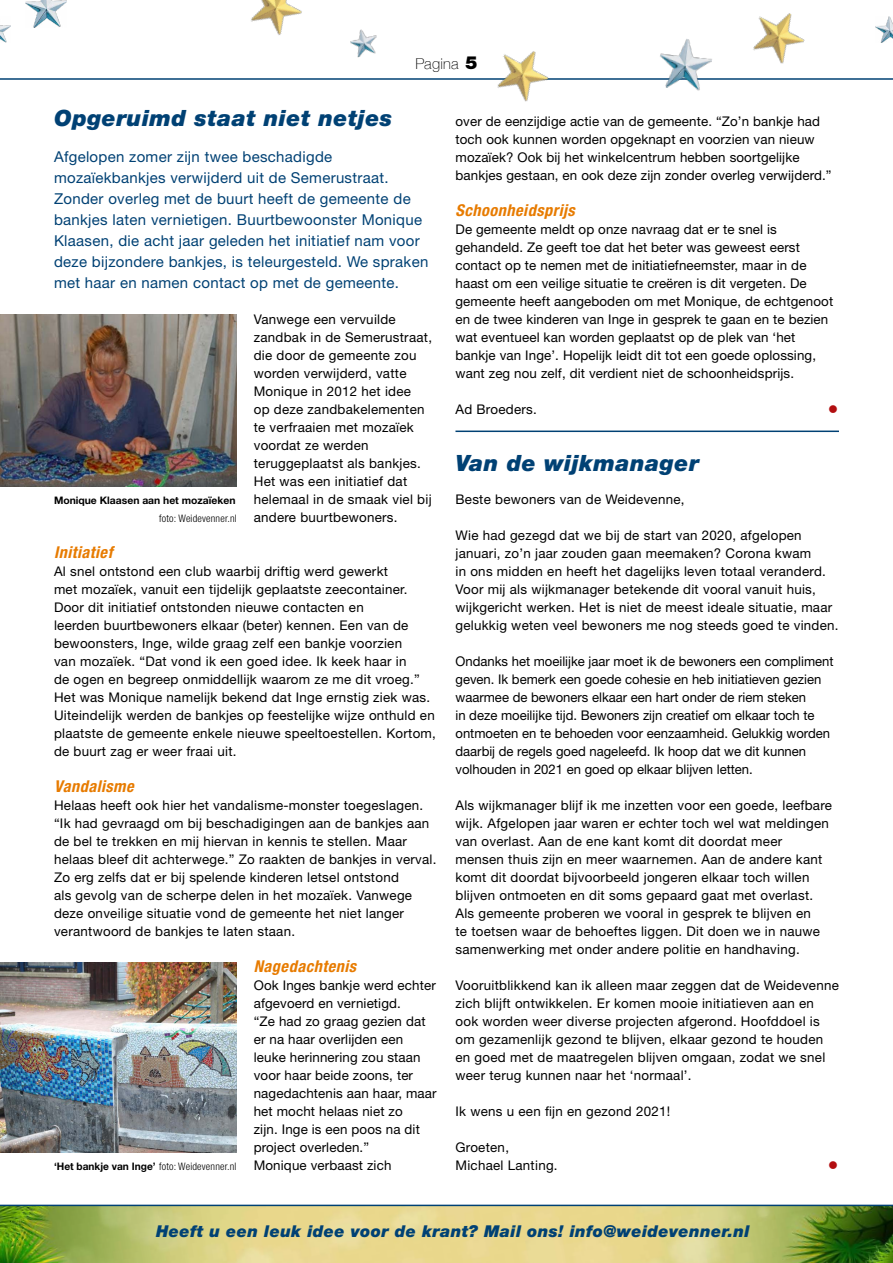
<style>
.page{position:relative;width:893px;height:1263px;background:#fff}
.page>*{position:absolute;margin:0;border:0;box-sizing:border-box;transform-origin:0 0}
.t1{font:italic 900 22.5px "Helvetica Neue";letter-spacing:.02em;color:#004174}
.t2{font:italic 900 16.35px "Helvetica Neue";letter-spacing:.02em;color:#004174}
.t3{font:italic 700 condensed 16.35px "Helvetica Neue";letter-spacing:.03em;color:#e77b00}
.t4{font:15px/21px "Helvetica Neue";letter-spacing:.02em;color:#004174}
.t5{font:100 15px "Helvetica Neue";letter-spacing:.02em;color:#000}
.t6{font:13.35px/18px "Helvetica Neue";letter-spacing:.02em;color:#000}
.t7{font:13.35px/18px "Helvetica Neue";color:#000}
.t8{font:13.35px "Wingdings";color:#b20e10}
.t9{font:300 condensed 10.35px "Helvetica Neue";letter-spacing:.02em;color:#000}
.t10{font:700 10.35px "Helvetica Neue";color:#000}
.s1{font-weight:900;font-size:18px}
.s2{font-weight:700;font-stretch:normal}
</style>
<div class="page">
<hr style="left:0;top:78px;width:893px;height:2px;background:#004174">
<img style="left:0;top:315px;width:237px;height:171px">
<img style="left:0;top:962px;width:237px;height:190px">
<hr style="left:455px;top:431px;width:384px;height:1px;background:#004174">
<img style="left:350px;top:29px;width:27px;height:29px">
<img style="left:876px;top:16px;width:17px;height:27px">
<img style="left:26px;top:0;width:40px;height:27px">
<img style="left:656px;top:39px;width:58px;height:52px">
<img style="left:251px;top:0;width:51px;height:35px">
<img style="left:488px;top:51px;width:70px;height:51px">
<img style="left:753px;top:13px;width:52px;height:51px">
<img style="left:0;top:25px;width:10px;height:18px">
<img style="left:0;top:1206px;width:893px;height:57px">
<hr style="left:0;top:1205px;width:893px;height:1px;background:#004174">
<p class="t5" style="left:415px;top:52px;width:63px">Pagina <span class="s1">5</span></p>
<h1 class="t1" style="left:54px;top:104px;width:340px">Opgeruimd staat niet netjes</h1>
<p class="t4" style="left:54px;top:146px;width:376px">Afgelopen zomer zijn twee beschadigde mozaïekbankjes verwijderd uit de Semerustraat.<br>Zonder overleg met de buurt heeft de gemeente de bankjes laten vernietigen. Buurtbewoonster Monique Klaasen, die acht jaar geleden het initiatief nam voor deze bijzondere bankjes, is teleurgesteld. We spraken met haar en namen contact op met de gemeente.</p>
<p class="t6" style="left:254px;top:310px;width:180px">Vanwege een vervuilde zandbak in de Semerustraat, die door de gemeente zou worden verwijderd, vatte<br>Monique in 2012 het idee<br>op deze zandbakelementen te verfraaien met mozaïek voordat ze werden teruggeplaatst als bankjes.<br>Het was een initiatief dat helemaal in de smaak viel bij andere buurtbewoners.</p>
<p class="t3" style="left:54px;top:542px;width:60px">Initiatief</p>
<p class="t6" style="left:54px;top:562px;width:383px">Al snel ontstond een club waarbij driftig werd gewerkt<br>met mozaïek, vanuit een tijdelijk geplaatste zeecontainer.<br>Door dit initiatief ontstonden nieuwe contacten en<br>leerden buurtbewoners elkaar (beter) kennen. Een van de bewoonsters, Inge, wilde graag zelf een bankje voorzien<br>van mozaïek. “Dat vond ik een goed idee. Ik keek haar in<br>de ogen en begreep onmiddellijk waarom ze me dit vroeg.” Het was Monique namelijk bekend dat Inge ernstig ziek was.<br>Uiteindelijk werden de bankjes op feestelijke wijze onthuld en plaatste de gemeente enkele nieuwe speeltoestellen. Kortom, de buurt zag er weer fraai uit.</p>
<p class="t3" style="left:54px;top:776px;width:81px">Vandalisme</p>
<p class="t6" style="left:54px;top:796px;width:384px">Helaas heeft ook hier het vandalisme-monster toegeslagen. “Ik had gevraagd om bij beschadigingen aan de bankjes aan de bel te trekken en mij hiervan in kennis te stellen. Maar helaas bleef dit achterwege.” Zo raakten de bankjes in verval.<br>Zo erg zelfs dat er bij spelende kinderen letsel ontstond<br>als gevolg van de scherpe delen in het mozaïek. Vanwege deze onveilige situatie vond de gemeente het niet langer verantwoord de bankjes te laten staan.</p>
<p class="t3" style="left:254px;top:956px;width:104px">Nagedachtenis</p>
<p class="t6" style="left:254px;top:976px;width:184px">Ook Inges bankje werd echter afgevoerd en vernietigd.<br>“Ze had zo graag gezien dat er na haar overlijden een leuke herinnering zou staan voor haar beide zoons, ter nagedachtenis aan haar, maar het mocht helaas niet zo<br>zijn. Inge is een poos na dit project overleden.”<br>Monique verbaast zich</p>
<p class="t10" style="left:54px;top:494px;width:183px">Monique Klaasen aan het mozaïeken</p>
<p class="t9" style="left:159px;top:512px;width:79px">foto: Weidevenner.nl</p>
<p class="t9" style="left:54px;top:1160px;width:184px"><span class="s2">‘Het bankje van Inge’</span> foto: Weidevenner.nl</p>
<p class="t6" style="left:455px;top:112px;width:378px">over de eenzijdige actie van de gemeente. “Zo’n bankje had toch ook kunnen worden opgeknapt en voorzien van nieuw mozaïek? Ook bij het winkelcentrum hebben soortgelijke bankjes gestaan, en ook deze zijn zonder overleg verwijderd.”</p>
<p class="t3" style="left:455px;top:200px;width:121px">Schoonheidsprijs</p>
<p class="t6" style="left:455px;top:220px;width:379px">De gemeente meldt op onze navraag dat er te snel is gehandeld. Ze geeft toe dat het beter was geweest eerst contact op te nemen met de initiatiefneemster, maar in de haast om een veilige situatie te creëren is dit vergeten. De gemeente heeft aangeboden om met Monique, de echtgenoot en de twee kinderen van Inge in gesprek te gaan en te bezien wat eventueel kan worden geplaatst op de plek van ‘het bankje van Inge’. Hopelijk leidt dit tot een goede oplossing, want zeg nou zelf, dit verdient niet de schoonheidsprijs.</p>
<p class="t6" style="left:455px;top:400px;width:83px">Ad Broeders.</p>
<p class="t8" style="left:828px;top:402px;width:11px">●</p>
<h1 class="t1" style="left:455px;top:449px;width:245px">Van de wijkmanager</h1>
<p class="t6" style="left:455px;top:490px;width:231px">Beste bewoners van de Weidevenne,</p>
<p class="t6" style="left:455px;top:526px;width:385px">Wie had gezegd dat we bij de start van 2020, afgelopen januari, zo’n jaar zouden gaan meemaken? Corona kwam<br>in ons midden en heeft het dagelijks leven totaal veranderd.<br>Voor mij als wijkmanager betekende dit vooral vanuit huis, wijkgericht werken. Het is niet de meest ideale situatie, maar gelukkig weten veel bewoners me nog steeds goed te vinden.</p>
<p class="t7" style="left:455px;top:652px;width:380px">Ondanks het moeilijke jaar moet ik de bewoners een compliment geven. Ik bemerk een goede cohesie en heb initiatieven gezien waarmee de bewoners elkaar een hart onder de riem steken<br>in deze moeilijke tijd. Bewoners zijn creatief om elkaar toch te ontmoeten en te behoeden voor eenzaamheid. Gelukkig worden daarbij de regels goed nageleefd. Ik hoop dat we dit kunnen volhouden in 2021 en goed op elkaar blijven letten.</p>
<p class="t6" style="left:455px;top:796px;width:378px">Als wijkmanager blijf ik me inzetten voor een goede, leefbare wijk. Afgelopen jaar waren er echter toch wel wat meldingen van overlast. Aan de ene kant komt dit doordat meer mensen thuis zijn en meer waarnemen. Aan de andere kant komt dit doordat bijvoorbeeld jongeren elkaar toch willen blijven ontmoeten en dit soms gepaard gaat met overlast.<br>Als gemeente proberen we vooral in gesprek te blijven en<br>te toetsen waar de behoeftes liggen. Dit doen we in nauwe samenwerking met onder andere politie en handhaving.</p>
<p class="t6" style="left:455px;top:976px;width:385px">Vooruitblikkend kan ik alleen maar zeggen dat de Weidevenne zich blijft ontwikkelen. Er komen mooie initiatieven aan en ook worden weer diverse projecten afgerond. Hoofddoel is om gezamenlijk gezond te blijven, elkaar gezond te houden en goed met de maatregelen blijven omgaan, zodat we snel weer terug kunnen naar het ‘normaal’.</p>
<p class="t6" style="left:455px;top:1102px;width:216px">Ik wens u een fijn en gezond 2021!</p>
<p class="t6" style="left:455px;top:1138px;width:104px">Groeten,<br>Michael Lanting.</p>
<p class="t8" style="left:828px;top:1158px;width:11px">●</p>
<p class="t2" style="left:156px;top:1221px;width:595px">Heeft u een leuk idee voor de krant? Mail ons! info@weidevenner.nl</p>
</div>
